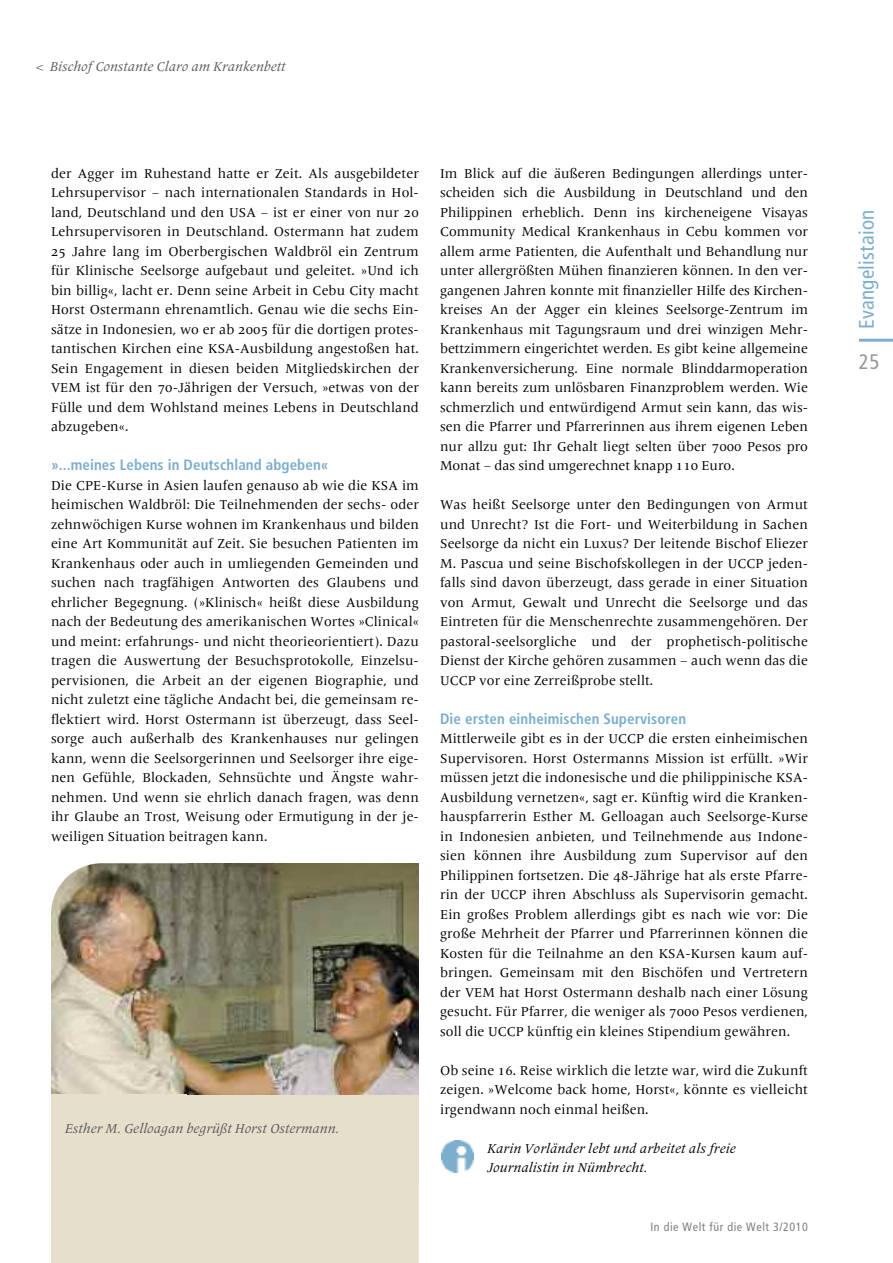
<style>
.page{position:relative;width:893px;height:1263px;background:#fff}
.page>*{position:absolute;margin:0;border:0;box-sizing:border-box;transform-origin:0 0}
.t1{font:condensed 21px "Frutiger LT Pro";letter-spacing:.015em;color:#7caece}
.t2{font:condensed 21px "Frutiger LT Pro";color:#999}
.t3{font:700 condensed 15px "Frutiger LT Pro";letter-spacing:.005em;color:#7caece}
.t4{font:13.5px/19.5px "Frutiger Serif LT Pro";letter-spacing:.01em;color:#000;text-align:justify}
.t5{font:italic 13.5px "Frutiger Serif LT Pro";color:#595959}
.t6{font:italic 13.5px/19.5px "Frutiger Serif LT Pro";letter-spacing:.01em;color:#000}
.t7{font:condensed 12px "Frutiger LT Pro";letter-spacing:.05em;color:#808080}
</style>
<div class="page">
<div style="left:51px;top:863px;width:368px;height:400px;background:#e6dfcc"></div>
<img style="left:51px;top:863px;width:368px;height:303px;border-radius:51px">
<div style="left:51px;top:1094px;width:368px;height:88px;background:#e6dfcc"></div>
<img style="left:187px;top:863px;width:232px;height:231px">
<img style="left:441px;top:1140px;width:32px;height:32px">
<hr style="left:859px;top:339px;width:34px;height:3px;background:#7caece">
<p class="t5" style="left:36px;top:61px;width:251px">&lt; Bischof Constante Claro am Krankenbett</p>
<p class="t4" style="left:51px;top:165px;width:369px">der Agger im Ruhestand hatte er Zeit. Als ausgebildeter Lehrsupervisor – nach internationalen Standards in Hol&shy;land, Deutschland und den USA – ist er einer von nur 20<br>Lehrsupervisoren in Deutschland. Ostermann hat zudem 25 Jahre lang im Oberbergischen Waldbröl ein Zentrum für Klinische Seelsorge aufgebaut und geleitet. »Und ich bin billig«, lacht er. Denn seine Arbeit in Cebu City macht Horst Ostermann ehrenamtlich. Genau wie die sechs Ein&shy;sätze in Indonesien, wo er ab 2005 für die dortigen protes&shy;tantischen Kirchen eine KSA-Ausbildung angestoßen hat.<br>Sein Engagement in diesen beiden Mitgliedskirchen der VEM ist für den 70-Jährigen der Versuch, »etwas von der Fülle und dem Wohlstand meines Lebens in Deutschland abzugeben«.</p>
<p class="t3" style="left:51px;top:460px;width:279px">»...meines Lebens in Deutschland abgeben«</p>
<p class="t4" style="left:51px;top:477px;width:369px">Die CPE-Kurse in Asien laufen genauso ab wie die KSA im heimischen Waldbröl: Die Teilnehmenden der sechs- oder zehnwöchigen Kurse wohnen im Krankenhaus und bilden eine Art Kommunität auf Zeit. Sie besuchen Patienten im Krankenhaus oder auch in umliegenden Gemeinden und suchen nach tragfähigen Antworten des Glaubens und ehrlicher Begegnung. (»Klinisch« heißt diese Ausbildung nach der Bedeutung des amerikanischen Wortes »Clinical« und meint: erfahrungs- und nicht theorieorientiert). Dazu tragen die Auswertung der Besuchsprotokolle, Einzelsu&shy;pervisionen, die Arbeit an der eigenen Biographie, und nicht zuletzt eine tägliche Andacht bei, die gemeinsam re&shy;flektiert wird. Horst Ostermann ist überzeugt, dass Seel&shy;sorge auch außerhalb des Krankenhauses nur gelingen kann, wenn die Seelsorgerinnen und Seelsorger ihre eige&shy;nen Gefühle, Blockaden, Sehnsüchte und Ängste wahr&shy;nehmen. Und wenn sie ehrlich danach fragen, was denn ihr Glaube an Trost, Weisung oder Ermutigung in der je&shy;weiligen Situation beitragen kann.</p>
<p class="t5" style="left:65px;top:1124px;width:276px">Esther M. Gelloagan begrüßt Horst Ostermann.</p>
<p class="t4" style="left:440px;top:165px;width:369px">Im Blick auf die äußeren Bedingungen allerdings unter&shy;scheiden sich die Ausbildung in Deutschland und den Philippinen erheblich. Denn ins kircheneigene Visayas Community Medical Krankenhaus in Cebu kommen vor allem arme Patienten, die Aufenthalt und Behandlung nur unter allergrößten Mühen finanzieren können. In den ver&shy;gangenen Jahren konnte mit finanzieller Hilfe des Kirchen&shy;kreises An der Agger ein kleines Seelsorge-Zentrum im Krankenhaus mit Tagungsraum und drei winzigen Mehr&shy;bettzimmern eingerichtet werden. Es gibt keine allgemeine Krankenversicherung. Eine normale Blinddarmoperation kann bereits zum unlösbaren Finanzproblem werden. Wie schmerzlich und entwürdigend Armut sein kann, das wis&shy;sen die Pfarrer und Pfarrerinnen aus ihrem eigenen Leben nur allzu gut: Ihr Gehalt liegt selten über 7000 Pesos pro Monat – das sind umgerechnet knapp 110 Euro.</p>
<p class="t4" style="left:440px;top:497px;width:369px">Was heißt Seelsorge unter den Bedingungen von Armut und Unrecht? Ist die Fort- und Weiterbildung in Sachen Seelsorge da nicht ein Luxus? Der leitende Bischof Eliezer M. Pascua und seine Bischofskollegen in der UCCP jeden&shy;falls sind davon überzeugt, dass gerade in einer Situation von Armut, Gewalt und Unrecht die Seelsorge und das Eintreten für die Menschenrechte zusammengehören. Der pastoral-seelsorgliche und der prophetisch-politische Dienst der Kirche gehören zusammen – auch wenn das die UCCP vor eine Zerreißprobe stellt.</p>
<p class="t3" style="left:440px;top:713px;width:248px">Die ersten einheimischen Supervisoren</p>
<p class="t4" style="left:440px;top:731px;width:369px">Mittlerweile gibt es in der UCCP die ersten einheimischen Supervisoren. Horst Ostermanns Mission ist erfüllt. »Wir müssen jetzt die indonesische und die philippinische KSA-Ausbildung vernetzen«, sagt er. Künftig wird die Kranken&shy;hauspfarrerin Esther M. Gelloagan auch Seelsorge-Kurse in Indonesien anbieten, und Teilnehmende aus Indone&shy;sien können ihre Ausbildung zum Supervisor auf den Philippinen fortsetzen. Die 48-Jährige hat als erste Pfarre&shy;rin der UCCP ihren Abschluss als Supervisorin gemacht.<br>Ein großes Problem allerdings gibt es nach wie vor: Die große Mehrheit der Pfarrer und Pfarrerinnen können die Kosten für die Teilnahme an den KSA-Kursen kaum auf&shy;bringen. Gemeinsam mit den Bischöfen und Vertretern der VEM hat Horst Ostermann deshalb nach einer Lösung gesucht. Für Pfarrer, die weniger als 7000 Pesos verdienen, soll die UCCP künftig ein kleines Stipendium gewähren.</p>
<p class="t4" style="left:440px;top:1062px;width:369px">Ob seine 16. Reise wirklich die letzte war, wird die Zukunft zeigen. »Welcome back home, Horst«, könnte es vielleicht irgendwann noch einmal heißen.</p>
<p class="t6" style="left:487px;top:1140px;width:251px">Karin Vorländer lebt und arbeitet als freie<br>Journalistin in Nümbrecht.</p>
<p class="t7" style="left:650px;top:1222px;width:159px">In die Welt für die Welt 3/2010</p>
<h1 class="t1" style="left:859px;top:329px;width:121px;rotate:-90deg">Evangelistaion</h1>
<h1 class="t2" style="left:859px;top:354px;width:22px">25</h1>
</div>
